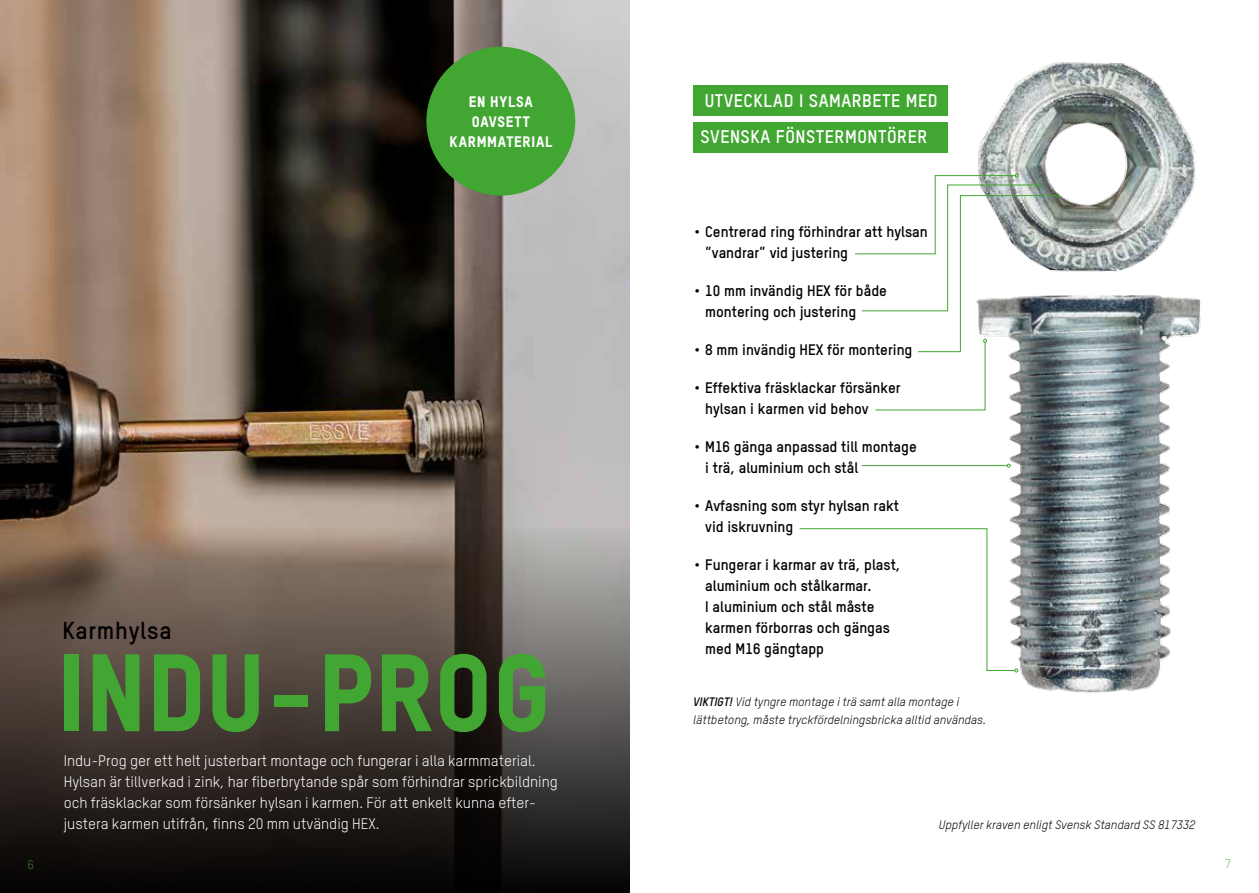
<style>
.page{position:relative;width:1259px;height:893px;background:#fff}
.page>*{position:absolute;margin:0;border:0;box-sizing:border-box;transform-origin:0 0}
.t1{font:800 107.85px "TSTAR";letter-spacing:.01em;color:#42a632}
.t2{font:700 24.15px "TSTAR";letter-spacing:.03em;color:#000}
.t3{font:700 18px/36px "TSTAR";letter-spacing:.03em;color:#fff}
.t4{font:700 15px/21px "TSTAR";color:#000}
.t5{font:15px/21px "TSTAR";color:#fff}
.t6{font:800 15px/19.5px "TSTAR";letter-spacing:.055em;color:#fff;text-align:center}
.t7{font:italic 12px/18px "TSTAR";color:#000}
.t8{font:300 12px "TSTAR";color:#42a632}
.s1{font-weight:700}
</style>
<div class="page">
<img style="left:0;top:0;width:629px;height:529px">
<svg style="left:0;top:529px;width:629px;height:364px;background:#49403a"></svg>
<img style="left:966px;top:295px;width:236px;height:398px">
<div style="left:426px;top:47px;width:149px;height:149px;background:#42a632;border-radius:50%"></div>
<div style="left:693px;top:85px;width:254px;height:31px;background:#42a632"></div>
<div style="left:693px;top:122px;width:254px;height:31px;background:#42a632"></div>
<img style="left:978px;top:62px;width:218px;height:210px">
<svg style="left:855px;top:174px;width:204px;height:237px"></svg>
<hr style="left:861px;top:465px;width:146px;height:1px;background:#42a632">
<svg style="left:799px;top:528px;width:219px;height:144px"></svg>
<p class="t6" style="left:449px;top:92px;width:104px">EN HYLSA<br>OAVSETT<br>KARMMATERIAL</p>
<p class="t3" style="left:700px;top:82px;width:239px">UTVECKLAD I SAMARBETE MED<br>SVENSKA FÖNSTERMONTÖRER</p>
<h2 class="t2" style="left:62px;top:615px;width:111px">Karmhylsa</h2>
<h1 class="t1" style="left:57px;top:626px;width:495px">INDU-PROG</h1>
<p class="t5" style="left:64px;top:750px;width:495px">Indu-Prog ger ett helt justerbart montage och fungerar i alla karmmaterial.<br>Hylsan är tillverkad i zink, har fiberbrytande spår som förhindrar sprickbildning och fräsklackar som försänker hylsan i karmen. För att enkelt kunna efter&shy;justera karmen utifrån, finns 20 mm utvändig HEX.</p>
<p class="t4" style="left:705px;top:221px;width:224px;text-indent:-11px">• Centrerad ring förhindrar att hylsan ”vandrar” vid justering</p>
<p class="t4" style="left:705px;top:280px;width:183px;text-indent:-11px">• 10 mm invändig HEX för både montering och justering</p>
<p class="t4" style="left:694px;top:339px;width:219px">• 8 mm invändig HEX för montering</p>
<p class="t4" style="left:705px;top:377px;width:197px;text-indent:-11px">• Effektiva fräsklackar försänker hylsan i karmen vid behov</p>
<p class="t4" style="left:705px;top:436px;width:213px;text-indent:-11px">• M16 gänga anpassad till montage i trä, aluminium och stål</p>
<p class="t4" style="left:705px;top:495px;width:195px;text-indent:-11px">• Avfasning som styr hylsan rakt vid iskruvning</p>
<p class="t4" style="left:705px;top:554px;width:197px;text-indent:-11px">• Fungerar i karmar av trä, plast, aluminium och stålkarmar.<br>I aluminium och stål måste karmen förborras och gängas med M16 gängtapp</p>
<p class="t7" style="left:693px;top:692px;width:294px"><span class="s1">VIKTIGT!</span> Vid tyngre montage i trä samt alla montage i lättbetong, måste tryckfördelningsbricka alltid användas.</p>
<p class="t7" style="left:939px;top:816px;width:258px">Uppfyller kraven enligt Svensk Standard SS 817332</p>
<p class="t8" style="left:28px;top:857px;width:8px">6</p>
<p class="t8" style="left:1225px;top:857px;width:8px">7</p>
</div>
